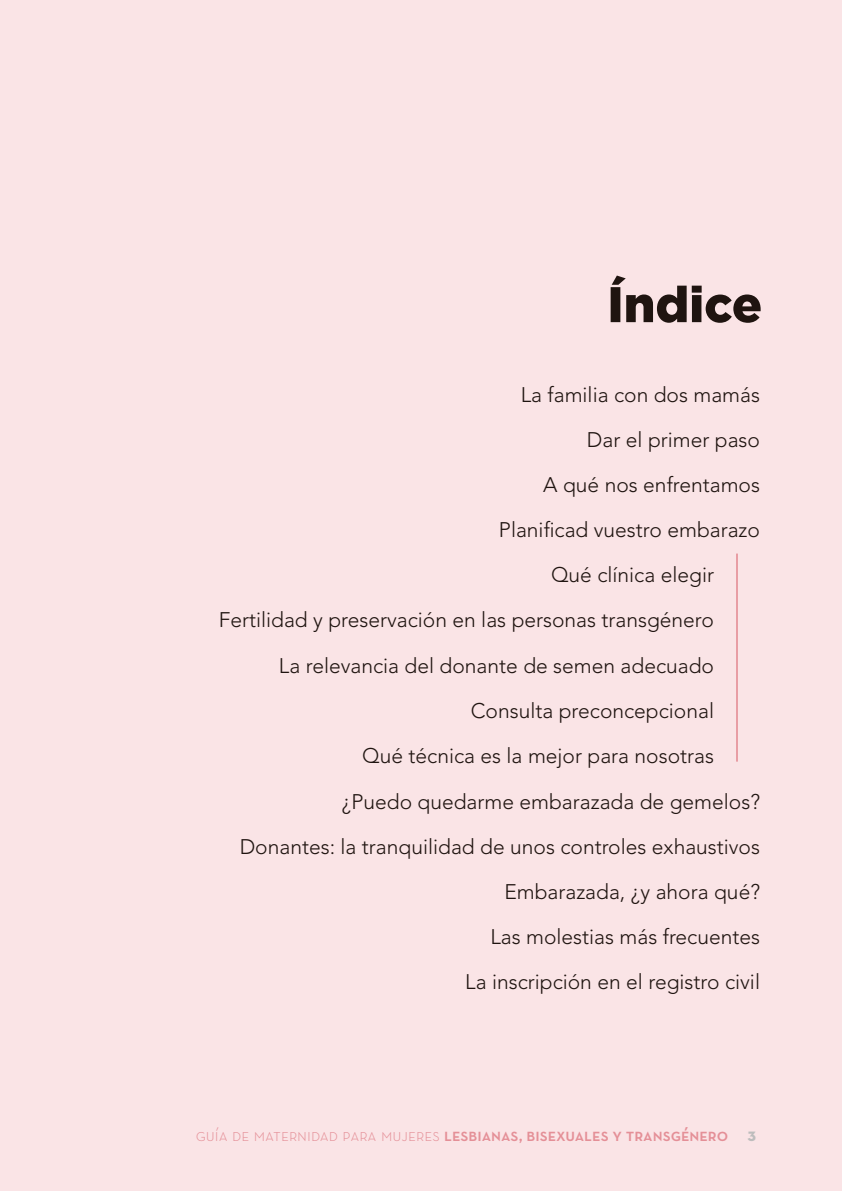
<style>
.page{position:relative;width:842px;height:1191px;background:#fae4e6}
.page>*{position:absolute;margin:0;border:0;box-sizing:border-box;transform-origin:0 0}
.t1{font:900 50px "Gotham";color:#1f1410}
.t2{font:300 21px/45.2px "Avenir LT Std";color:#1f1410;text-align:right}
.t3{font:18px "Neutra Text Demi SC";color:#d65763}
.s1{font-family:"Neutra Text Light SC"}
.s2{font-family:"Neutra Text Bold SC";color:#bdbdbd}
</style>
<div class="page">
<hr style="left:736px;top:553px;width:2px;height:208px;background:#d65763">
<h1 class="t1" style="left:607px;top:275px;width:156px">Índice</h1>
<p class="t2" style="left:499px;top:372px;width:263px">La familia con dos mamás<br>Dar el primer paso<br>A qué nos enfrentamos<br>Planificad vuestro embarazo</p>
<p class="t2" style="left:219px;top:552px;width:497px">Qué clínica elegir<br>Fertilidad y preservación en las personas transgénero La relevancia del donante de semen adecuado Consulta preconcepcional<br>Qué técnica es la mejor para nosotras</p>
<p class="t2" style="left:240px;top:778px;width:522px">¿Puedo quedarme embarazada de gemelos?<br>Donantes: la tranquilidad de unos controles exhaustivos Embarazada, ¿y ahora qué?<br>Las molestias más frecuentes<br>La inscripción en el registro civil</p>
<p class="t3" style="left:196px;top:1124px;width:562px"><span class="s1">guía de maternidad para mujeres</span> lesbianas, bisexuales y transgénero <span class="s2">3</span></p>
</div>
